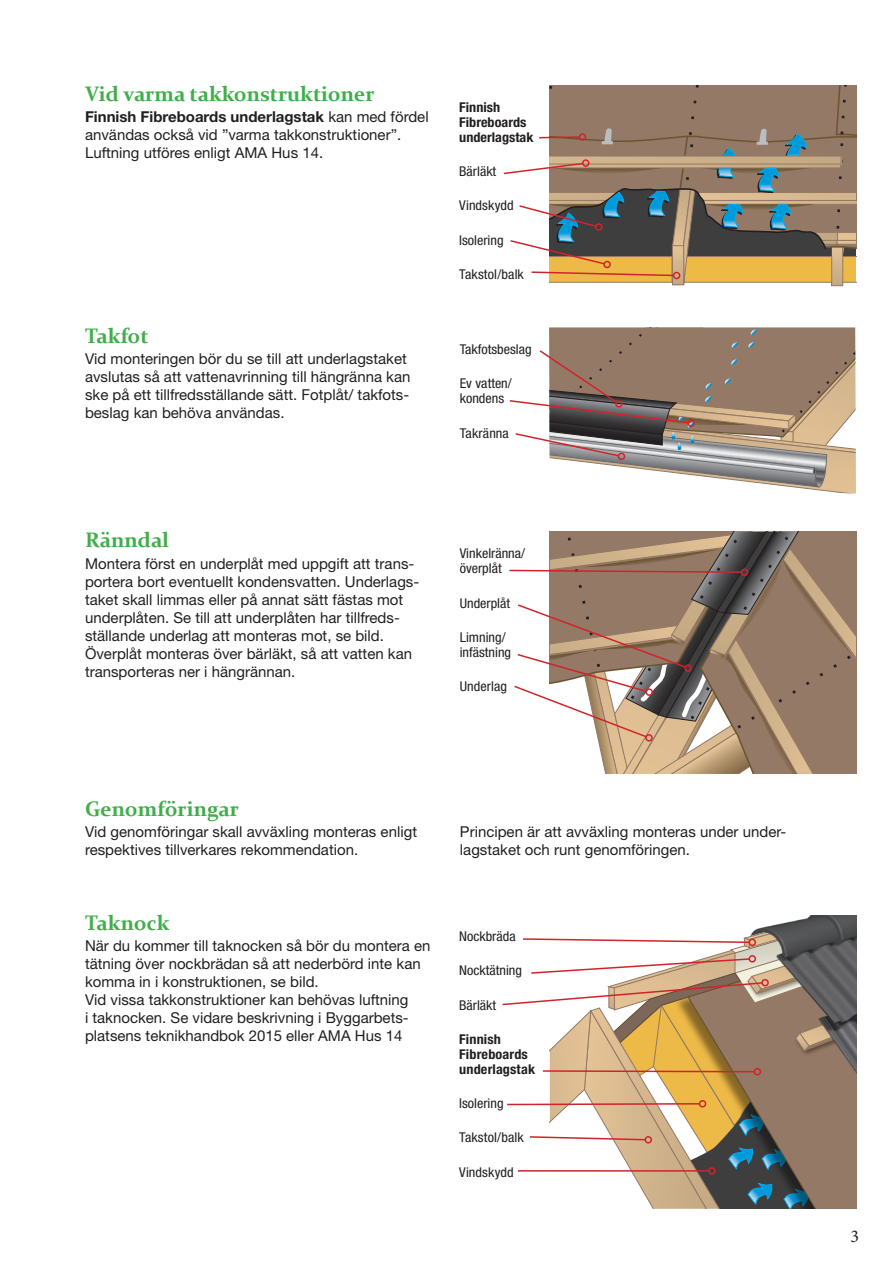
<style>
.page{position:relative;width:893px;height:1263px;background:#fff}
.page>*{position:absolute;margin:0;border:0;box-sizing:border-box;transform-origin:0 0}
.t1{font:700 21px "Constantia";color:#40ae49}
.t2{font:18px "Minion Pro";color:#231f20}
.t3{font:15px/18px "Helvetica Neue LT Std";color:#231f20}
.t4{font:condensed 13.5px/15px "Helvetica Neue LT Std";color:#231f20;scale:1.05 1}
.t5{font:700 condensed 13.5px/15px "Helvetica Neue LT Std";color:#231f20;scale:1.05 1}
.s1{font-weight:700}
</style>
<div class="page">
<svg style="left:509px;top:531px;width:347px;height:243px"></svg>
<div style="left:645px;top:734px;width:8px;height:7px;border:2px solid #d1232a;border-radius:50%"></div>
<svg style="left:509px;top:327px;width:347px;height:166px"></svg>
<div style="left:615px;top:400px;width:8px;height:8px;border:2px solid #d1232a;border-radius:50%"></div>
<svg style="left:503px;top:85px;width:353px;height:201px;background:#9f8d78"></svg>
<div style="left:673px;top:272px;width:7px;height:7px;border:2px solid #d1232a;border-radius:50%"></div>
<svg style="left:502px;top:915px;width:354px;height:294px"></svg>
<div style="left:699px;top:1100px;width:7px;height:7px;border:2px solid #d1232a;border-radius:50%"></div>
<h1 class="t1" style="left:85px;top:79px;width:291px">Vid varma takkonstruktioner</h1>
<p class="t3" style="left:85px;top:107px;width:345px"><span class="s1">Finnish Fibreboards underlagstak</span> kan med fördel användas också vid ”varma takkonstruktioner”.<br>Luftning utföres enligt AMA Hus 14.</p>
<p class="t5" style="left:459px;top:99px;width:72px">Finnish<br>Fibreboards underlagstak</p>
<p class="t4" style="left:459px;top:164px;width:37px">Bärläkt</p>
<p class="t4" style="left:459px;top:198px;width:53px">Vindskydd</p>
<p class="t4" style="left:459px;top:232px;width:44px">Isolering</p>
<p class="t4" style="left:459px;top:266px;width:63px">Takstol/balk</p>
<h1 class="t1" style="left:85px;top:322px;width:65px">Takfot</h1>
<p class="t3" style="left:85px;top:350px;width:327px">Vid monteringen bör du se till att underlagstaket avslutas så att vattenavrinning till hängränna kan ske på ett tillfredsställande sätt. Fotplåt/ takfots&shy;beslag kan behöva användas.</p>
<h1 class="t1" style="left:85px;top:526px;width:86px">Ränndal</h1>
<p class="t3" style="left:85px;top:554px;width:334px">Montera först en underplåt med uppgift att trans&shy;portera bort eventuellt kondensvatten. Underlags&shy;taket skall limmas eller på annat sätt fästas mot underplåten. Se till att underplåten har tillfreds&shy;ställande underlag att monteras mot, se bild.<br>Överplåt monteras över bärläkt, så att vatten kan transporteras ner i hängrännan.</p>
<p class="t4" style="left:460px;top:342px;width:70px">Takfotsbeslag</p>
<p class="t4" style="left:460px;top:376px;width:51px">Ev vatten/ kondens</p>
<p class="t4" style="left:460px;top:425px;width:48px">Takränna</p>
<p class="t4" style="left:460px;top:546px;width:64px">Vinkelränna/ överplåt</p>
<p class="t4" style="left:460px;top:595px;width:50px">Underplåt</p>
<p class="t4" style="left:460px;top:629px;width:50px">Limning/ infästning</p>
<p class="t4" style="left:460px;top:679px;width:46px">Underlag</p>
<h1 class="t1" style="left:85px;top:794px;width:155px">Genomföringar</h1>
<p class="t3" style="left:85px;top:822px;width:333px">Vid genomföringar skall avväxling monteras enligt respektives tillverkares rekommendation.</p>
<p class="t3" style="left:460px;top:822px;width:328px">Principen är att avväxling monteras under under&shy;lagstaket och runt genomföringen.</p>
<h1 class="t1" style="left:85px;top:908px;width:86px">Taknock</h1>
<p class="t3" style="left:85px;top:937px;width:347px">När du kommer till taknocken så bör du montera en tätning över nockbrädan så att nederbörd inte kan komma in i konstruktionen, se bild.<br>Vid vissa takkonstruktioner kan behövas luftning<br>i taknocken. Se vidare beskrivning i Byggarbets&shy;platsens teknikhandbok 2015 eller AMA Hus 14</p>
<p class="t4" style="left:459px;top:929px;width:55px">Nockbräda</p>
<p class="t4" style="left:459px;top:963px;width:61px">Nocktätning</p>
<p class="t4" style="left:459px;top:997px;width:37px">Bärläkt</p>
<p class="t5" style="left:459px;top:1031px;width:74px">Finnish<br>Fibreboards underlagstak</p>
<p class="t4" style="left:459px;top:1096px;width:44px">Isolering</p>
<p class="t4" style="left:459px;top:1130px;width:63px">Takstol/balk</p>
<p class="t4" style="left:459px;top:1164px;width:53px">Vindskydd</p>
<p class="t2" style="left:850px;top:1224px;width:10px">3</p>
</div>
